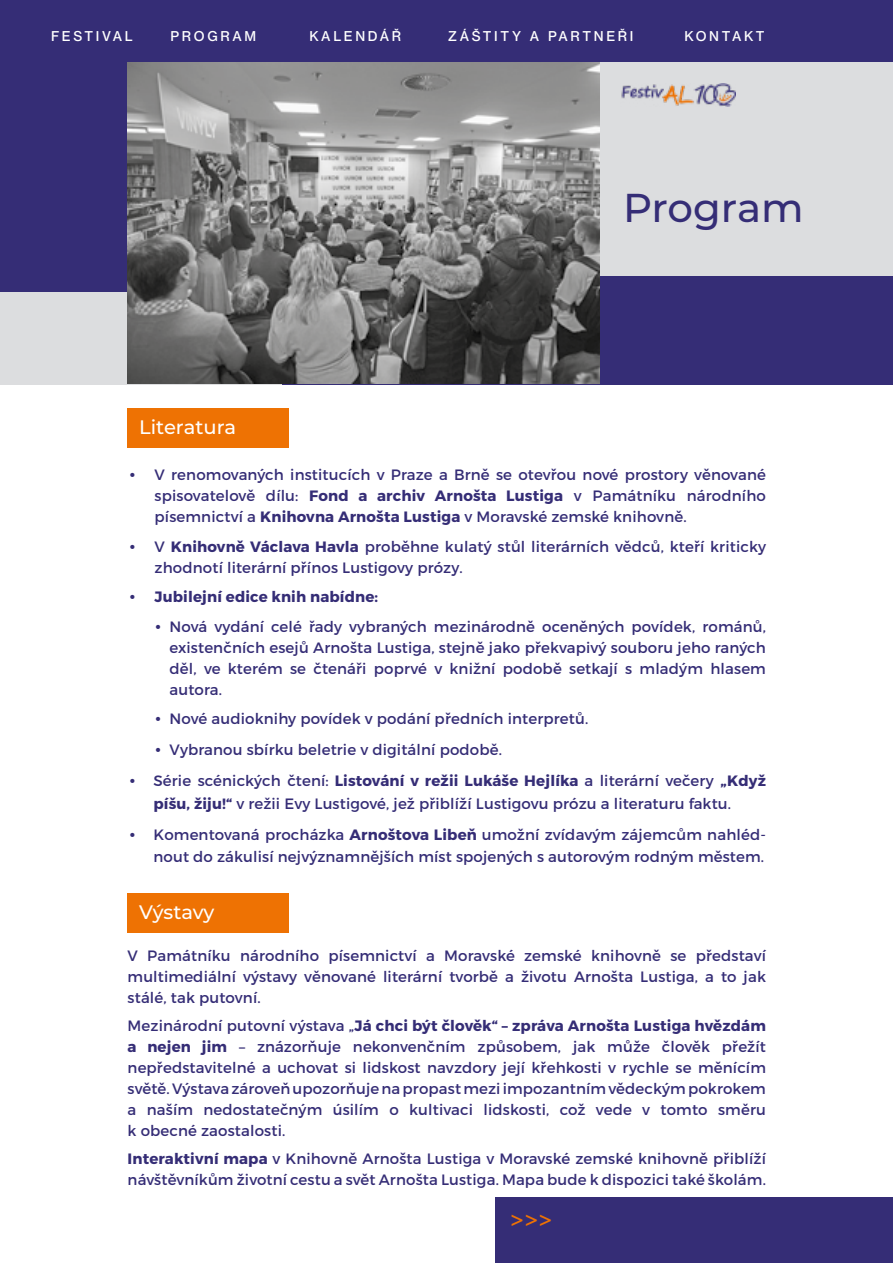
<style>
.page{position:relative;width:893px;height:1263px;background:#fff}
.page>*{position:absolute;margin:0;border:0;box-sizing:border-box;transform-origin:0 0}
.t1{font:500 40.2px "Montserrat";letter-spacing:-.005em;color:#352d76}
.t2{font:24px "Averta";color:#ee7203}
.t3{font:500 19.5px "Montserrat";color:#fff}
.t4{font:15px/21px "Montserrat";letter-spacing:.01em;color:#352d76;text-align:justify}
.t5{font:700 15px "Montserrat";letter-spacing:.01em;color:#352d76}
.t6{font:13.2px "Neue Haas Grotesk Text Pro";letter-spacing:.2em;color:#fff}
.s1{font-family:"U001 TOT";font-weight:700;font-stretch:condensed}
.s2{font-weight:700}
.s3{font-family:"U001 TOT";font-stretch:condensed}
</style>
<div class="page">
<div style="left:0;top:51px;width:893px;height:334px;background:#dcdddf"></div>
<div style="left:128px;top:893px;width:161px;height:40px;background:#ee7203"></div>
<div style="left:128px;top:408px;width:161px;height:40px;background:#ee7203"></div>
<div style="left:283px;top:276px;width:610px;height:109px;background:#352d76"></div>
<div style="left:0;top:16px;width:255px;height:275px;background:#352d76"></div>
<img style="left:128px;top:61px;width:472px;height:323px">
<div style="left:495px;top:1198px;width:398px;height:65px;background:#352d76"></div>
<img style="left:621px;top:83px;width:114px;height:23px">
<div style="left:0;top:0;width:893px;height:61px;background:#352d76"></div>
<p class="t6" style="left:51px;top:28px;width:83px">FESTIVAL</p>
<p class="t6" style="left:171px;top:28px;width:87px">PROGRAM</p>
<p class="t6" style="left:309px;top:28px;width:93px">KALENDÁŘ</p>
<p class="t6" style="left:448px;top:28px;width:187px">ZÁŠTITY A PARTNEŘI</p>
<p class="t6" style="left:685px;top:28px;width:82px">KONTAKT</p>
<h3 class="t3" style="left:139px;top:413px;width:98px">Literatura</h3>
<h1 class="t1" style="left:623px;top:179px;width:182px">Program</h1>
<p class="t4" style="left:155px;top:464px;width:613px;text-indent:-27px"><span class="s1">•</span> V renomovaných institucích v Praze a Brně se otevřou nové prostory věnované spisovatelově dílu: <span class="s2">Fond a archiv Arnošta Lustiga</span> v Památníku národního písemnictví a <span class="s2">Knihovna Arnošta Lustiga</span> v Moravské zemské knihovně.</p>
<p class="t4" style="left:155px;top:536px;width:613px;text-indent:-27px"><span class="s1">•</span> V <span class="s2">Knihovně Václava Havla</span> proběhne kulatý stůl literárních vědců, kteří kriticky zhodnotí literární přínos Lustigovy prózy.</p>
<p class="t5" style="left:128px;top:587px;width:252px"><span class="s3">•</span> Jubilejní edice knih nabídne:</p>
<p class="t4" style="left:170px;top:616px;width:598px;text-indent:-16px"><span class="s1">•</span> Nová vydání celé řady vybraných mezinárodně oceněných povídek, románů, existenčních esejů Arnošta Lustiga, stejně jako překvapivý souboru jeho raných děl, ve kterém se čtenáři poprvé v knižní podobě setkají s mladým hlasem autora.</p>
<p class="t4" style="left:153px;top:708px;width:437px"><span class="s1">•</span> Nové audioknihy povídek v podání předních interpretů.</p>
<p class="t4" style="left:153px;top:739px;width:350px"><span class="s1">•</span> Vybranou sbírku beletrie v digitální podobě.</p>
<p class="t4" style="left:128px;top:769px;width:640px;line-height:22.5px;text-align:center"><span class="s1">•</span> Série scénických čtení: <span class="s2">Listování v režii Lukáše Hejlíka</span> a literární večery <span class="s2">„Když píšu, žiju!“</span> v režii Evy Lustigové, jež přiblíží Lustigovu prózu a literaturu faktu.</p>
<p class="t4" style="left:128px;top:823px;width:640px;line-height:22.5px;text-align:right"><span class="s1">•</span> Komentovaná procházka <span class="s2">Arnoštova Libeň</span> umožní zvídavým zájemcům nahléd&shy;nout do zákulisí nejvýznamnějších míst spojených s autorovým rodným městem.</p>
<h3 class="t3" style="left:139px;top:898px;width:77px">Výstavy</h3>
<p class="t4" style="left:128px;top:945px;width:640px">V Památníku národního písemnictví a Moravské zemské knihovně se představí multimediální výstavy věnované literární tvorbě a životu Arnošta Lustiga, a to jak stálé, tak putovní.</p>
<p class="t4" style="left:128px;top:1015px;width:640px">Mezinárodní putovní výstava „<span class="s2">Já chci být člověk“ – zpráva Arnošta Lustiga hvězdám a nejen jim</span> – znázorňuje nekonvenčním způsobem, jak může člověk přežít nepředstavitelné a uchovat si lidskost navzdory její křehkosti v rychle se měnícím světě. Výstava zároveň upozorňuje na propast mezi impozantním vědeckým pokrokem a naším nedostatečným úsilím o kultivaci lidskosti, což vede v tomto směru k obecné zaostalosti.</p>
<p class="t4" style="left:128px;top:1148px;width:640px"><span class="s2">Interaktivní mapa</span> v Knihovně Arnošta Lustiga v Moravské zemské knihovně přiblíží návštěvníkům životní cestu a svět Arnošta Lustiga. Mapa bude k dispozici také školám.</p>
<h2 class="t2" style="left:510px;top:1203px;width:44px">&gt;&gt;&gt;</h2>
</div>
